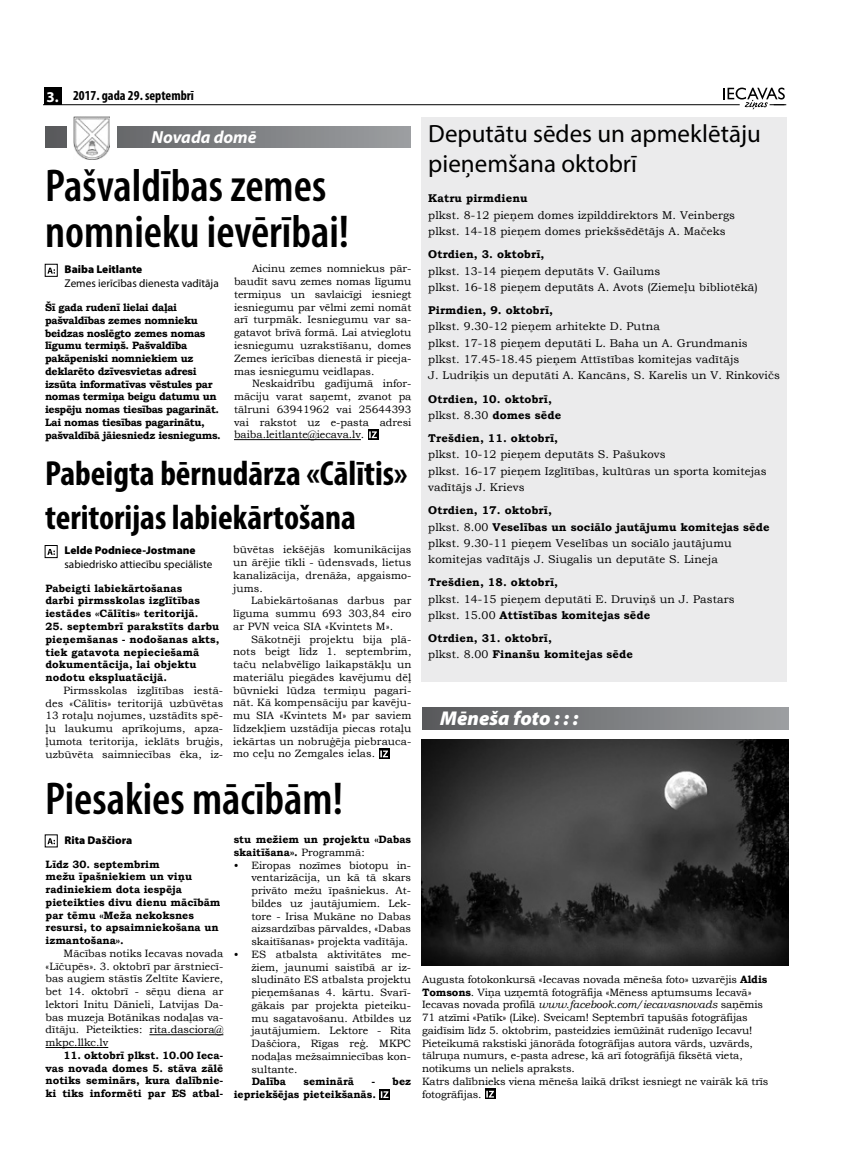
<style>
.page{position:relative;width:851px;height:1170px;background:#fff}
.page>*{position:absolute;margin:0;border:0;box-sizing:border-box;transform-origin:0 0}
.t1{font:600 condensed 46.25px/46.2px "Myriad Pro";color:#000}
.t2{font:700 condensed 35px/43.8px "Myriad Pro";color:#000}
.t3{font:25px/30px "Myriad Pro";color:#000}
.t4{font:italic 900 20px "Myriad Pro";color:#fff}
.t5{font:italic 700 17.5px "Myriad Pro";color:#fff}
.t6{font:700 condensed 13.75px "Myriad Pro";color:#000}
.t7{font:11.25px/16.2px "Bookman Old Style";letter-spacing:.01em;color:#000}
.t8{font:700 11.25px/16.2px "Bookman Old Style";letter-spacing:.01em;color:#000}
.t9{font:11.25px "Myriad Pro";color:#000}
.t10{font:900 11.25px "Myriad Pro";color:#000}
.t11{font:10.62px/12.8px "Bookman Old Style";color:#000;text-align:justify}
.t12{font:700 10.62px/12.8px "Bookman Old Style";color:#000}
.t13{font:700 10.62px/12.8px "Bookman Old Style";letter-spacing:-.03em;color:#000}
.s1{font-stretch:normal;font-size:15px;color:#fff}
.s2{font-weight:400}
.s3{font-weight:700}
.s4{font-style:italic}
</style>
<div class="page">
<hr style="left:44px;top:104px;width:695px;height:1px;background:#000">
<div style="left:44px;top:87px;width:17px;height:18px;background:#000"></div>
<svg style="left:723px;top:88px;width:63px;height:22px"></svg>
<svg style="left:45px;top:126px;width:365px;height:21px;background:#7e8083"></svg>
<div style="left:67px;top:126px;width:50px;height:21px;background:#fff"></div>
<img style="left:74px;top:117px;width:36px;height:43px">
<div style="left:421px;top:117px;width:365px;height:564px;background:#ebebec"></div>
<hr style="left:149px;top:1034px;width:74px;height:1px;background:#000">
<hr style="left:46px;top:1047px;width:62px;height:1px;background:#000">
<svg style="left:379px;top:1089px;width:11px;height:10px"></svg>
<svg style="left:381px;top:1091px;width:7px;height:6px"></svg>
<svg style="left:47px;top:268px;width:8px;height:6px"></svg>
<svg style="left:47px;top:838px;width:8px;height:6px"></svg>
<hr style="left:234px;top:439px;width:127px;height:1px;background:#000">
<div style="left:367px;top:429px;width:11px;height:10px;background:#000"></div>
<svg style="left:369px;top:431px;width:8px;height:7px"></svg>
<div style="left:484px;top:1088px;width:11px;height:10px;background:#000"></div>
<svg style="left:486px;top:1090px;width:8px;height:7px"></svg>
<div style="left:422px;top:707px;width:365px;height:22px;background:linear-gradient(to right,#595a5c,#9c9fa2)"></div>
<img style="left:421px;top:739px;width:367px;height:226px">
<div style="left:379px;top:748px;width:10px;height:10px;background:#000"></div>
<svg style="left:380px;top:750px;width:8px;height:7px"></svg>
<svg style="left:47px;top:549px;width:8px;height:6px"></svg>
<p class="t6" style="left:46px;top:87px;width:149px"><span class="s1">3.</span> 2017. gada 29. septembrī</p>
<h3 class="t5" style="left:151px;top:126px;width:107px">Novada domē</h3>
<h1 class="t1" style="left:45px;top:163px;width:305px">Pašvaldības zemes nomnieku ievērībai!</h1>
<p class="t10" style="left:65px;top:263px;width:79px">Baiba Leitlante</p>
<p class="t9" style="left:65px;top:276px;width:156px">Zemes ierīcības dienesta vadītāja</p>
<p class="t13" style="left:45px;top:301px;width:177px">Šī gada rudenī lielai daļai pašvaldības zemes nomnieku beidzas noslēgto zemes nomas līgumu termiņš. Pašvaldība pakāpeniski nomniekiem uz deklarēto dzīvesvietas adresi izsūta informatīvas vēstules par nomas termiņa beigu datumu un iespēju nomas tiesības pagarināt.<br>Lai nomas tiesības pagarinātu, pašvaldībā jāiesniedz iesniegums.</p>
<p class="t11" style="left:234px;top:262px;width:179px;text-indent:18px">Aicinu zemes nomniekus pār&shy;baudīt savu zemes nomas līgumu termiņus un savlaicīgi iesniegt iesniegumu par vēlmi zemi nomāt arī turpmāk. Iesniegumu var sa&shy;gatavot brīvā formā. Lai atvieglotu iesniegumu uzrakstīšanu, domes Zemes ierīcības dienestā ir pieeja&shy;mas iesniegumu veidlapas.</p>
<p class="t11" style="left:234px;top:377px;width:179px;text-indent:18px">Neskaidrību gadījumā infor&shy;māciju varat saņemt, zvanot pa tālruni 63941962 vai 25644393 vai rakstot uz e-pasta adresi baiba.leitlante@iecava.lv.</p>
<h2 class="t2" style="left:45px;top:450px;width:364px">Pabeigta bērnudārza «Cālītis» teritorijas labiekārtošana</h2>
<p class="t10" style="left:64px;top:544px;width:133px">Lelde Podniece-Jostmane</p>
<p class="t9" style="left:64px;top:557px;width:149px">sabiedrisko attiecību speciāliste</p>
<p class="t12" style="left:45px;top:581px;width:156px">Pabeigti labiekārtošanas darbi pirmsskolas izglītības iestādes «Cālītis» teritorijā.</p>
<p class="t12" style="left:45px;top:620px;width:176px">25. septembrī parakstīts darbu pieņemšanas - nodošanas akts, tiek gatavota nepieciešamā dokumentācija, lai objektu nodotu ekspluatācijā.</p>
<p class="t11" style="left:45px;top:683px;width:179px;text-indent:18px">Pirmsskolas izglītības iestā&shy;des «Cālītis» teritorijā uzbūvētas 13 rotaļu nojumes, uzstādīts spē&shy;ļu laukumu aprīkojums, apza&shy;ļumota teritorija, ieklāts bruģis, uzbūvēta saimniecības ēka, iz-</p>
<p class="t11" style="left:233px;top:543px;width:180px">būvētas iekšējās komunikācijas un ārējie tīkli - ūdensvads, lietus kanalizācija, drenāža, apgaismo&shy;jums.</p>
<p class="t11" style="left:233px;top:594px;width:180px;text-indent:18px">Labiekārtošanas darbus par līguma summu 693 303,84 eiro ar PVN veica SIA «Kvintets M».</p>
<p class="t11" style="left:233px;top:632px;width:180px;text-indent:18px">Sākotnēji projektu bija plā&shy;nots beigt līdz 1. septembrim, taču nelabvēlīgo laikapstākļu un materiālu piegādes kavējumu dēļ būvnieki lūdza termiņu pagari&shy;nāt. Kā kompensāciju par kavēju&shy;mu SIA «Kvintets M» par saviem līdzekļiem uzstādīja piecas rotaļu iekārtas un nobruģēja piebrauca&shy;mo ceļu no Zemgales ielas.</p>
<h1 class="t1" style="left:45px;top:775px;width:299px">Piesakies mācībām!</h1>
<p class="t10" style="left:65px;top:833px;width:69px">Rita Daščiora</p>
<p class="t12" style="left:46px;top:857px;width:176px">Līdz 30. septembrim<br>mežu īpašniekiem un viņu radiniekiem dota iespēja pieteikties divu dienu mācībām par tēmu «Meža nekoksnes resursi, to apsaimniekošana un izmantošana».</p>
<p class="t11" style="left:46px;top:946px;width:179px;text-indent:18px">Mācības notiks Iecavas novada «Līčupēs». 3. oktobrī par ārstniecī&shy;bas augiem stāstīs Zeltīte Kaviere, bet 14. oktobrī - sēņu diena ar lektori Initu Dānieli, Latvijas Da&shy;bas muzeja Botānikas nodaļas va&shy;dītāju. Pieteikties: rita.dasciora@ mkpc.llkc.lv</p>
<p class="t12" style="left:46px;top:1048px;width:179px;text-align:justify;text-indent:18px">11. oktobrī plkst. 10.00 Ieca&shy;vas novada domes 5. stāva zālē notiks seminārs, kura dalībnie&shy;ki tiks informēti par ES atbal-</p>
<p class="t12" style="left:234px;top:832px;width:179px">stu mežiem un projektu «Dabas skaitīšana». <span class="s2">Programmā:</span></p>
<p class="t11" style="left:251px;top:858px;width:161px;text-indent:-18px">• Eiropas nozīmes biotopu in&shy;ventarizācija, un kā tā skars privāto mežu īpašniekus. At&shy;bildes uz jautājumiem. Lek&shy;tore - Irisa Mukāne no Dabas aizsardzības pārvaldes, «Dabas skaitīšanas» projekta vadītāja.</p>
<p class="t11" style="left:251px;top:947px;width:161px;text-indent:-18px">• ES atbalsta aktivitātes me&shy;žiem, jaunumi saistībā ar iz&shy;sludināto ES atbalsta projektu pieņemšanas 4. kārtu. Svarī&shy;gākais par projekta pieteiku&shy;mu sagatavošanu. Atbildes uz jautājumiem. Lektore - Rita Daščiora, Rīgas reģ. MKPC nodaļas mežsaimniecības kon&shy;sultante.</p>
<p class="t12" style="left:252px;top:1075px;width:36px">Dalība</p>
<p class="t12" style="left:303px;top:1075px;width:52px">seminārā</p>
<p class="t12" style="left:234px;top:1075px;width:179px;text-indent:138px">- bez iepriekšējas pieteikšanās.</p>
<h3 class="t3" style="left:428px;top:118px;width:334px">Deputātu sēdes un apmeklētāju pieņemšana oktobrī</h3>
<p class="t8" style="left:428px;top:190px;width:101px">Katru pirmdienu</p>
<p class="t7" style="left:428px;top:207px;width:308px">plkst. 8-12 pieņem domes izpilddirektors M. Veinbergs plkst. 14-18 pieņem domes priekšsēdētājs A. Mačeks</p>
<p class="t8" style="left:428px;top:246px;width:117px">Otrdien, 3. oktobrī,</p>
<p class="t7" style="left:428px;top:262px;width:331px">plkst. 13-14 pieņem deputāts V. Gailums<br>plkst. 16-18 pieņem deputāts A. Avots (Ziemeļu bibliotēkā)</p>
<p class="t8" style="left:428px;top:302px;width:126px">Pirmdien, 9. oktobrī,</p>
<p class="t7" style="left:428px;top:318px;width:353px">plkst. 9.30-12 pieņem arhitekte D. Putna<br>plkst. 17-18 pieņem deputāti L. Baha un A. Grundmanis plkst. 17.45-18.45 pieņem Attīstības komitejas vadītājs<br>J. Ludriķis un deputāti A. Kancāns, S. Karelis un V. Rinkovičs</p>
<p class="t8" style="left:428px;top:390px;width:134px">Otrdien, 10. oktobrī, <span class="s2">plkst. 8.30</span> domes sēde</p>
<p class="t8" style="left:428px;top:430px;width:131px">Trešdien, 11. oktobrī,</p>
<p class="t7" style="left:428px;top:446px;width:340px">plkst. 10-12 pieņem deputāts S. Pašukovs<br>plkst. 16-17 pieņem Izglītības, kultūras un sporta komitejas vadītājs J. Krievs</p>
<p class="t7" style="left:428px;top:502px;width:343px"><span class="s3">Otrdien, 17. oktobrī,<br></span>plkst. 8.00 <span class="s3">Veselības un sociālo jautājumu komitejas sēde </span>plkst. 9.30-11 pieņem Veselības un sociālo jautājumu komitejas vadītājs J. Siugalis un deputāte S. Lineja</p>
<p class="t8" style="left:428px;top:574px;width:131px">Trešdien, 18. oktobrī,</p>
<p class="t7" style="left:428px;top:590px;width:308px">plkst. 14-15 pieņem deputāti E. Druviņš un J. Pastars plkst. 15.00 <span class="s3">Attīstības komitejas sēde</span></p>
<p class="t8" style="left:428px;top:630px;width:206px">Otrdien, 31. oktobrī,<br><span class="s2">plkst. 8.00</span> Finanšu komitejas sēde</p>
<h3 class="t4" style="left:440px;top:706px;width:140px">Mēneša foto : : :</h3>
<p class="t11" style="left:422px;top:972px;width:348px;text-align:left">Augusta fotokonkursā «Iecavas novada mēneša foto» uzvarējis <span class="s3">Aldis Tomsons</span>. Viņa uzņemtā fotogrāfija «Mēness aptumsums Iecavā» Iecavas novada profilā <span class="s4">www.facebook.com/iecavasnovads</span> saņēmis 71 atzīmi «Patīk» (Like). Sveicam! Septembrī tapušās fotogrāfijas gaidīsim līdz 5. oktobrim, pasteidzies iemūžināt rudenīgo Iecavu!<br>Pieteikumā rakstiski jānorāda fotogrāfijas autora vārds, uzvārds, tālruņa numurs, e-pasta adrese, kā arī fotogrāfijā fiksētā vieta, notikums un neliels apraksts.<br>Katrs dalībnieks viena mēneša laikā drīkst iesniegt ne vairāk kā trīs fotogrāfijas.</p>
</div>
